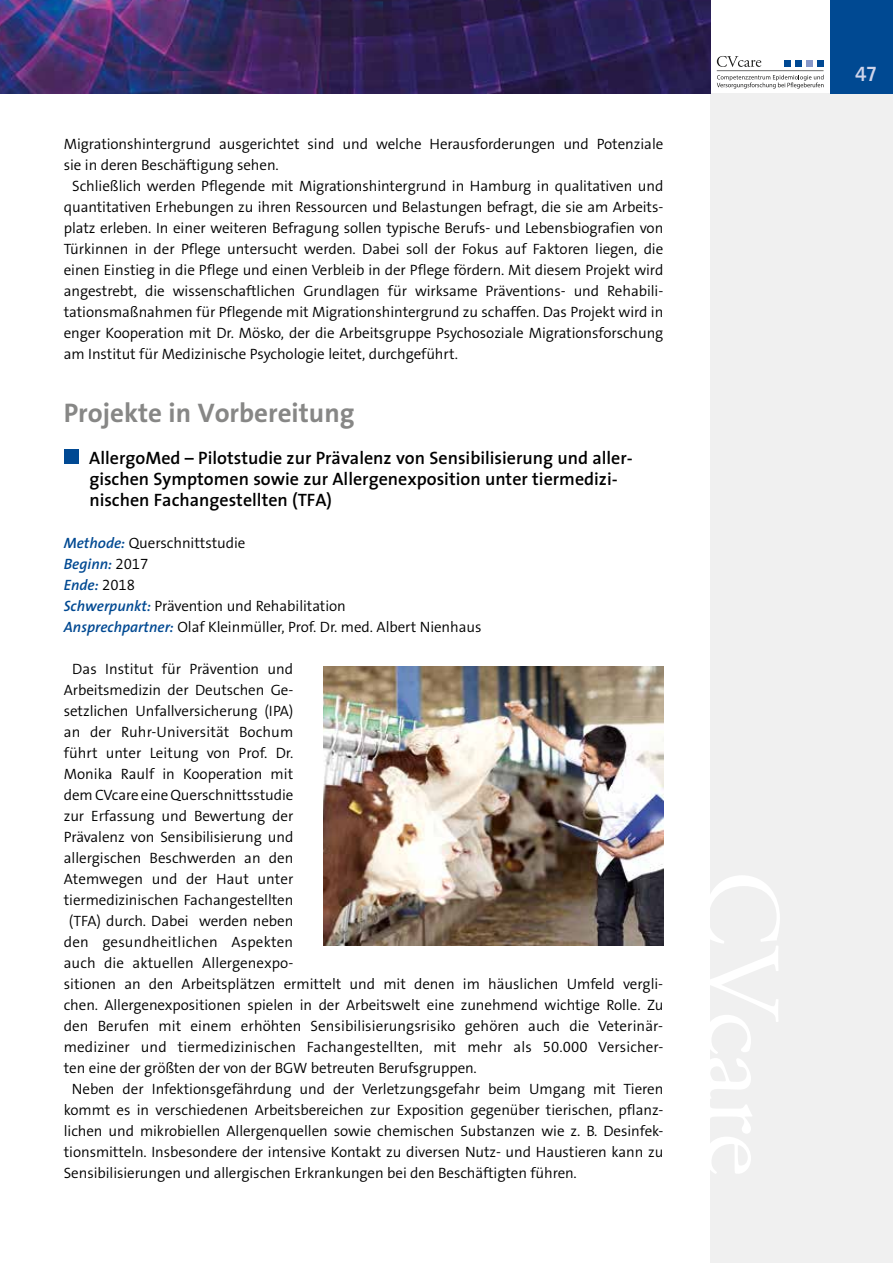
<style>
.page{position:relative;width:893px;height:1263px;background:#fff}
.page>*{position:absolute;margin:0;border:0;box-sizing:border-box;transform-origin:0 0}
.t1{font:700 27px "The Sans Os F";color:#878786}
.t2{font:21px "The Sans Semi Bold Caps";color:#cfd4ea}
.t3{font:600 18px/21px "The Sans";color:#000}
.t4{font:300 15px/21px "The Sans Os F";letter-spacing:-.005em;color:#000}
.t5{font:300 15px "The Sans Os F";letter-spacing:.015em;color:#000}
.t6{font:italic 600 15px/21px "The Sans";color:#004992}
.s1{font-family:"The Sans";font-weight:600;font-style:italic;color:#004992}
.s2{font-family:"The Sans Os F";font-weight:300;font-style:normal;color:#000}
</style>
<div class="page">
<div style="left:711px;top:94px;width:182px;height:1169px;background:#f0f0f0"></div>
<div style="left:830px;top:0;width:63px;height:93px;background:#004992"></div>
<img style="left:0;top:0;width:710px;height:93px">
<svg style="left:710px;top:875px;width:70px;height:299px"></svg>
<svg style="left:717px;top:56px;width:44px;height:11px"></svg>
<svg style="left:717px;top:75px;width:107px;height:14px"></svg>
<div style="left:784px;top:60px;width:7px;height:7px;background:#004993"></div>
<div style="left:795px;top:60px;width:7px;height:7px;background:#004993"></div>
<div style="left:806px;top:60px;width:7px;height:7px;background:#8898c9"></div>
<div style="left:817px;top:60px;width:7px;height:7px;background:#004993"></div>
<hr style="left:717px;top:70px;width:107px;height:1px;background:#6f6f6e">
<div style="left:64px;top:449px;width:15px;height:15px;background:#004993"></div>
<img style="left:323px;top:666px;width:340px;height:279px">
<p class="t4" style="left:64px;top:133px;width:601px">Migrationshintergrund ausgerichtet sind und welche Herausforderungen und Potenziale</p>
<p class="t4" style="left:64px;top:154px;width:216px">sie in deren Beschäftigung sehen.</p>
<p class="t4" style="left:72px;top:175px;width:593px">Schließlich werden Pflegende mit Migrationshintergrund in Hamburg in qualitativen und</p>
<p class="t4" style="left:64px;top:196px;width:601px">quantitativen Erhebungen zu ihren Ressourcen und Belastungen befragt, die sie am Arbeits-</p>
<p class="t4" style="left:64px;top:217px;width:601px">platz erleben. In einer weiteren Befragung sollen typische Berufs- und Lebensbiografien von</p>
<p class="t4" style="left:64px;top:238px;width:601px">Türkinnen in der Pflege untersucht werden. Dabei soll der Fokus auf Faktoren liegen, die</p>
<p class="t4" style="left:64px;top:259px;width:601px">einen Einstieg in die Pflege und einen Verbleib in der Pflege fördern. Mit diesem Projekt wird</p>
<p class="t4" style="left:64px;top:280px;width:601px">angestrebt, die wissenschaftlichen Grundlagen für wirksame Präventions- und Rehabili-</p>
<p class="t4" style="left:64px;top:301px;width:601px">tationsmaßnahmen für Pflegende mit Migrationshintergrund zu schaffen. Das Projekt wird in</p>
<p class="t4" style="left:64px;top:322px;width:601px">enger Kooperation mit Dr. Mösko, der die Arbeitsgruppe Psychosoziale Migrationsforschung</p>
<p class="t4" style="left:64px;top:343px;width:396px">am Institut für Medizinische Psychologie leitet, durchgeführt.</p>
<h1 class="t1" style="left:64px;top:395px;width:292px">Projekte in Vorbereitung</h1>
<p class="t3" style="left:89px;top:447px;width:545px">AllergoMed – Pilotstudie zur Prävalenz von Sensibilisierung und aller&shy;gischen Symptomen sowie zur Allergenexposition unter tiermedizi&shy;nischen Fachangestellten (TFA)</p>
<p class="t4" style="left:64px;top:532px;width:183px"><span class="s1">Methode:</span> Querschnittstudie</p>
<p class="t6" style="left:64px;top:553px;width:86px">Beginn: <span class="s2">2017<br></span>Ende: <span class="s2">2018</span></p>
<p class="t4" style="left:64px;top:595px;width:419px"><span class="s1">Schwerpunkt:</span> Prävention und Rehabilitation<br><span class="s1">Ansprechpartner:</span> Olaf Kleinmüller, Prof. Dr. med. Albert Nienhaus</p>
<p class="t4" style="left:72px;top:658px;width:223px">Das Institut für Prävention und</p>
<p class="t4" style="left:64px;top:679px;width:231px">Arbeitsmedizin der Deutschen Ge-</p>
<p class="t4" style="left:64px;top:700px;width:231px">setzlichen Unfallversicherung (IPA)</p>
<p class="t4" style="left:64px;top:721px;width:231px">an der Ruhr-Universität Bochum</p>
<p class="t4" style="left:64px;top:742px;width:231px">führt unter Leitung von Prof. Dr.</p>
<p class="t4" style="left:64px;top:763px;width:231px">Monika Raulf in Kooperation mit</p>
<p class="t4" style="left:64px;top:784px;width:231px">dem CVcare eine Querschnittsstudie</p>
<p class="t4" style="left:64px;top:805px;width:231px">zur Erfassung und Bewertung der</p>
<p class="t4" style="left:64px;top:826px;width:231px">Prävalenz von Sensibilisierung und</p>
<p class="t4" style="left:64px;top:847px;width:231px">allergischen Beschwerden an den</p>
<p class="t4" style="left:64px;top:868px;width:231px">Atemwegen und der Haut unter</p>
<p class="t4" style="left:64px;top:889px;width:231px">tiermedizinischen Fachangestellten</p>
<p class="t4" style="left:69px;top:910px;width:226px">(TFA) durch. Dabei werden neben</p>
<p class="t5" style="left:64px;top:932px;width:231px">den gesundheitlichen Aspekten</p>
<p class="t4" style="left:64px;top:952px;width:231px">auch die aktuellen Allergenexpo-</p>
<p class="t4" style="left:64px;top:973px;width:601px">sitionen an den Arbeitsplätzen ermittelt und mit denen im häuslichen Umfeld vergli-</p>
<p class="t4" style="left:64px;top:994px;width:601px">chen. Allergenexpositionen spielen in der Arbeitswelt eine zunehmend wichtige Rolle. Zu</p>
<p class="t4" style="left:64px;top:1015px;width:601px">den Berufen mit einem erhöhten Sensibilisierungsrisiko gehören auch die Veterinär-</p>
<p class="t4" style="left:64px;top:1036px;width:601px">mediziner und tiermedizinischen Fachangestellten, mit mehr als 50.000 Versicher-</p>
<p class="t4" style="left:64px;top:1057px;width:414px">ten eine der größten der von der BGW betreuten Berufsgruppen.</p>
<p class="t4" style="left:72px;top:1078px;width:593px">Neben der Infektionsgefährdung und der Verletzungsgefahr beim Umgang mit Tieren</p>
<p class="t4" style="left:64px;top:1099px;width:601px">kommt es in verschiedenen Arbeitsbereichen zur Exposition gegenüber tierischen, pflanz-</p>
<p class="t4" style="left:64px;top:1120px;width:601px">lichen und mikrobiellen Allergenquellen sowie chemischen Substanzen wie z. B. Desinfek-</p>
<p class="t4" style="left:64px;top:1141px;width:601px">tionsmitteln. Insbesondere der intensive Kontakt zu diversen Nutz- und Haustieren kann zu</p>
<p class="t4" style="left:64px;top:1162px;width:515px">Sensibilisierungen und allergischen Erkrankungen bei den Beschäftigten führen.</p>
<h2 class="t2" style="left:855px;top:56px;width:23px">47</h2>
</div>
